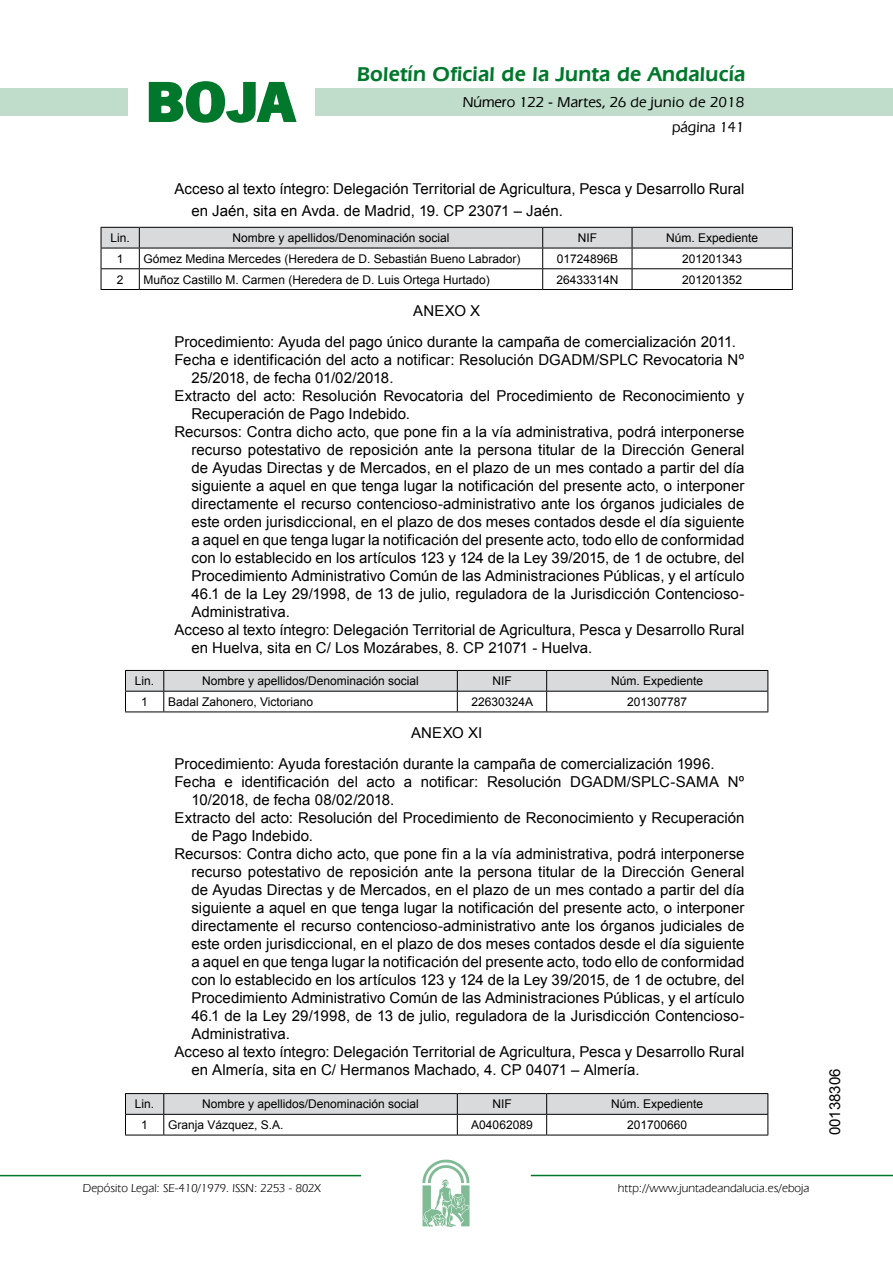
<style>
.page{position:relative;width:893px;height:1263px;background:#fff}
.page>*{position:absolute;margin:0;border:0;box-sizing:border-box;transform-origin:0 0}
.t1{font:700 57.75px "News Got T";color:#00782c;scale:1.14 1}
.t2{font:600 21px "Eras IT Cby BT";letter-spacing:.01em;color:#00782c}
.t3{font:15px/30.8px "Arial";color:#000}
.t4{font:500 15px/24.5px "Eras IT Cby BT";color:#000;text-align:right}
.t5{font:12px "Arial";color:#000}
.t6{font:12px "Eras IT Cby BT";color:#000}
</style>
<div class="page">
<div style="left:315px;top:88px;width:577px;height:28px;background:#bfddca"></div>
<div style="left:0;top:88px;width:128px;height:28px;background:#bfddca"></div>
<hr style="left:0;top:1175px;width:361px;height:1px;background:#00782c">
<svg style="left:422px;top:1159px;width:47px;height:68px"></svg>
<hr style="left:531px;top:1175px;width:361px;height:1px;background:#00782c">
<svg style="left:148px;top:81px;width:149px;height:42px"></svg>
<svg style="left:101px;top:227px;width:692px;height:62px"></svg>
<hr style="left:101px;top:289px;width:38px;height:1px;background:#000">
<hr style="left:139px;top:289px;width:403px;height:1px;background:#000">
<hr style="left:542px;top:289px;width:90px;height:1px;background:#000">
<hr style="left:632px;top:289px;width:160px;height:1px;background:#000">
<svg style="left:125px;top:670px;width:643px;height:42px"></svg>
<hr style="left:125px;top:712px;width:39px;height:1px;background:#000">
<hr style="left:164px;top:712px;width:293px;height:1px;background:#000">
<hr style="left:457px;top:712px;width:89px;height:1px;background:#000">
<hr style="left:546px;top:712px;width:222px;height:1px;background:#000">
<hr style="left:125px;top:1093px;width:39px;height:1px;background:#000">
<hr style="left:164px;top:1093px;width:293px;height:1px;background:#000">
<hr style="left:457px;top:1093px;width:89px;height:1px;background:#000">
<hr style="left:546px;top:1093px;width:222px;height:1px;background:#000">
<svg style="left:125px;top:1094px;width:643px;height:41px"></svg>
<hr style="left:125px;top:1135px;width:39px;height:1px;background:#000">
<hr style="left:164px;top:1135px;width:293px;height:1px;background:#000">
<hr style="left:457px;top:1135px;width:89px;height:1px;background:#000">
<hr style="left:546px;top:1135px;width:222px;height:1px;background:#000">
<h1 class="t1" style="left:145px;top:68px;width:133px">BOJA</h1>
<h2 class="t2" style="left:357px;top:62px;width:390px">Boletín Oficial de la Junta de Andalucía</h2>
<p class="t4" style="left:463px;top:90px;width:283px">Número 122 - Martes, 26 de junio de 2018 página 141</p>
<p class="t3" style="left:191px;top:178px;width:554px;line-height:22px;text-indent:-17px">Acceso al texto íntegro: Delegación Territorial de Agricultura, Pesca y Desarrollo Rural en Jaén, sita en Avda. de Madrid, 19. CP 23071 – Jaén.</p>
<p class="t5" style="left:110px;top:230px;width:21px">Lin.</p>
<p class="t5" style="left:232px;top:230px;width:218px">Nombre y apellidos/Denominación social</p>
<p class="t5" style="left:577px;top:230px;width:21px">NIF</p>
<p class="t5" style="left:666px;top:230px;width:94px">Núm. Expediente</p>
<p class="t5" style="left:117px;top:251px;width:8px">1</p>
<p class="t5" style="left:143px;top:251px;width:378px">Gómez Medina Mercedes (Heredera de D. Sebastián Bueno Labrador)</p>
<p class="t5" style="left:556px;top:251px;width:63px">01724896B</p>
<p class="t5" style="left:682px;top:251px;width:62px">201201343</p>
<p class="t5" style="left:117px;top:271px;width:8px">2</p>
<p class="t5" style="left:143px;top:271px;width:348px">Muñoz Castillo M. Carmen (Heredera de D. Luis Ortega Hurtado)</p>
<p class="t5" style="left:556px;top:271px;width:64px">26433314N</p>
<p class="t5" style="left:682px;top:271px;width:62px">201201352</p>
<p class="t3" style="left:174px;top:296px;width:563px;text-indent:239px">ANEXO X<br>Procedimiento: Ayuda del pago único durante la campaña de comercialización 2011.</p>
<p class="t3" style="left:174px;top:345px;width:571px">Fecha e identificación del acto a notificar: Resolución DGADM/SPLC Revocatoria Nº</p>
<p class="t3" style="left:191px;top:363px;width:204px">25/2018, de fecha 01/02/2018.</p>
<p class="t3" style="left:174px;top:381px;width:571px">Extracto del acto: Resolución Revocatoria del Procedimiento de Reconocimiento y</p>
<p class="t3" style="left:191px;top:399px;width:220px">Recuperación de Pago Indebido.</p>
<p class="t3" style="left:174px;top:417px;width:571px">Recursos: Contra dicho acto, que pone fin a la vía administrativa, podrá interponerse</p>
<p class="t3" style="left:191px;top:435px;width:554px">recurso potestativo de reposición ante la persona titular de la Dirección General</p>
<p class="t3" style="left:191px;top:453px;width:554px">de Ayudas Directas y de Mercados, en el plazo de un mes contado a partir del día</p>
<p class="t3" style="left:191px;top:471px;width:554px">siguiente a aquel en que tenga lugar la notificación del presente acto, o interponer</p>
<p class="t3" style="left:191px;top:489px;width:554px">directamente el recurso contencioso-administrativo ante los órganos judiciales de</p>
<p class="t3" style="left:191px;top:507px;width:554px">este orden jurisdiccional, en el plazo de dos meses contados desde el día siguiente</p>
<p class="t3" style="left:191px;top:525px;width:554px">a aquel en que tenga lugar la notificación del presente acto, todo ello de conformidad</p>
<p class="t3" style="left:191px;top:543px;width:554px">con lo establecido en los artículos 123 y 124 de la Ley 39/2015, de 1 de octubre, del</p>
<p class="t3" style="left:191px;top:561px;width:554px">Procedimiento Administrativo Común de las Administraciones Públicas, y el artículo</p>
<p class="t3" style="left:191px;top:579px;width:554px">46.1 de la Ley 29/1998, de 13 de julio, reguladora de la Jurisdicción Contencioso-</p>
<p class="t3" style="left:191px;top:597px;width:100px">Administrativa.</p>
<p class="t3" style="left:174px;top:615px;width:571px">Acceso al texto íntegro: Delegación Territorial de Agricultura, Pesca y Desarrollo Rural</p>
<p class="t3" style="left:191px;top:633px;width:402px">en Huelva, sita en C/ Los Mozárabes, 8. CP 21071 - Huelva.</p>
<p class="t5" style="left:135px;top:673px;width:21px">Lin.</p>
<p class="t5" style="left:202px;top:673px;width:218px">Nombre y apellidos/Denominación social</p>
<p class="t5" style="left:492px;top:673px;width:21px">NIF</p>
<p class="t5" style="left:611px;top:673px;width:94px">Núm. Expediente</p>
<p class="t5" style="left:141px;top:694px;width:8px">1</p>
<p class="t5" style="left:168px;top:694px;width:147px">Badal Zahonero, Victoriano</p>
<p class="t5" style="left:471px;top:694px;width:63px">22630324A</p>
<p class="t5" style="left:627px;top:694px;width:62px">201307787</p>
<p class="t3" style="left:174px;top:718px;width:541px;text-align:center">ANEXO XI<br>Procedimiento: Ayuda forestación durante la campaña de comercialización 1996.</p>
<p class="t3" style="left:174px;top:766px;width:571px">Fecha e identificación del acto a notificar: Resolución DGADM/SPLC-SAMA Nº</p>
<p class="t3" style="left:191px;top:784px;width:204px">10/2018, de fecha 08/02/2018.</p>
<p class="t3" style="left:174px;top:802px;width:571px">Extracto del acto: Resolución del Procedimiento de Reconocimiento y Recuperación</p>
<p class="t3" style="left:191px;top:820px;width:123px">de Pago Indebido.</p>
<p class="t3" style="left:174px;top:838px;width:571px">Recursos: Contra dicho acto, que pone fin a la vía administrativa, podrá interponerse</p>
<p class="t3" style="left:191px;top:856px;width:554px">recurso potestativo de reposición ante la persona titular de la Dirección General</p>
<p class="t3" style="left:191px;top:874px;width:554px">de Ayudas Directas y de Mercados, en el plazo de un mes contado a partir del día</p>
<p class="t3" style="left:191px;top:892px;width:554px">siguiente a aquel en que tenga lugar la notificación del presente acto, o interponer</p>
<p class="t3" style="left:191px;top:910px;width:554px">directamente el recurso contencioso-administrativo ante los órganos judiciales de</p>
<p class="t3" style="left:191px;top:928px;width:554px">este orden jurisdiccional, en el plazo de dos meses contados desde el día siguiente</p>
<p class="t3" style="left:191px;top:946px;width:554px">a aquel en que tenga lugar la notificación del presente acto, todo ello de conformidad</p>
<p class="t3" style="left:191px;top:964px;width:554px">con lo establecido en los artículos 123 y 124 de la Ley 39/2015, de 1 de octubre, del</p>
<p class="t3" style="left:191px;top:982px;width:554px">Procedimiento Administrativo Común de las Administraciones Públicas, y el artículo</p>
<p class="t3" style="left:191px;top:1000px;width:554px">46.1 de la Ley 29/1998, de 13 de julio, reguladora de la Jurisdicción Contencioso-</p>
<p class="t3" style="left:191px;top:1018px;width:100px">Administrativa.</p>
<p class="t3" style="left:174px;top:1036px;width:571px">Acceso al texto íntegro: Delegación Territorial de Agricultura, Pesca y Desarrollo Rural</p>
<p class="t3" style="left:191px;top:1054px;width:449px">en Almería, sita en C/ Hermanos Machado, 4. CP 04071 – Almería.</p>
<p class="t5" style="left:135px;top:1096px;width:21px">Lin.</p>
<p class="t5" style="left:202px;top:1096px;width:218px">Nombre y apellidos/Denominación social</p>
<p class="t5" style="left:492px;top:1096px;width:21px">NIF</p>
<p class="t5" style="left:611px;top:1096px;width:94px">Núm. Expediente</p>
<p class="t5" style="left:141px;top:1117px;width:8px">1</p>
<p class="t5" style="left:168px;top:1117px;width:117px">Granja Vázquez, S.A.</p>
<p class="t5" style="left:471px;top:1117px;width:63px">A04062089</p>
<p class="t5" style="left:627px;top:1117px;width:62px">201700660</p>
<p class="t6" style="left:83px;top:1181px;width:239px">Depósito Legal: SE-410/1979. ISSN: 2253 - 802X</p>
<p class="t6" style="left:618px;top:1181px;width:193px">http://www.juntadeandalucia.es/eboja</p>
<p class="t3" style="left:819px;top:1135px;width:68px;rotate:-90deg">00138306</p>
</div>
